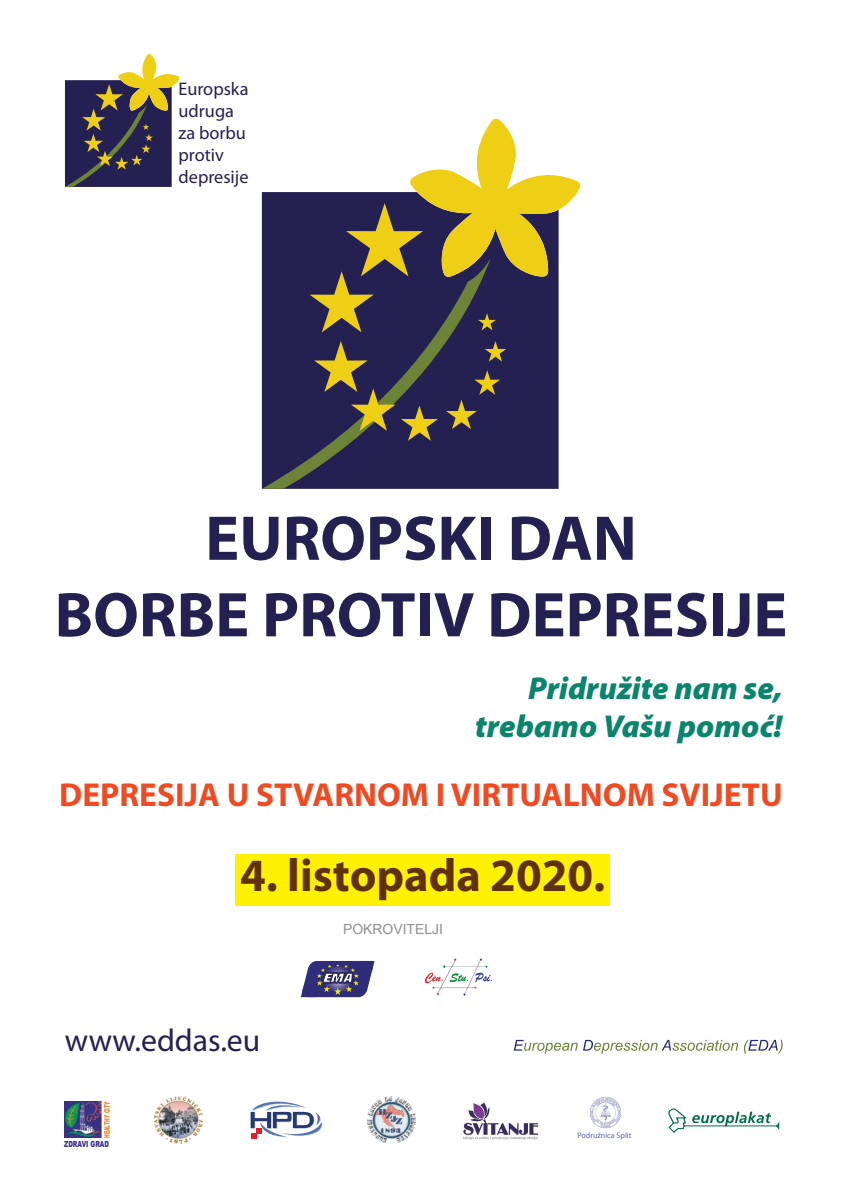
<style>
.page{position:relative;width:842px;height:1191px;background:#fff}
.page>*{position:absolute;margin:0;border:0;box-sizing:border-box;transform-origin:0 0}
.t1{font:700 63.8px/76.5px "Myriad Pro";color:#252052;text-align:center}
.t2{font:700 46.4px "Myriad Pro";color:#5f310f}
.t3{font:700 33.3px "Myriad Pro";color:#f04a22}
.t4{font:italic 900 31.7px/38.1px "Myriad Pro";color:#0a846c;text-align:right}
.t5{font:31.7px "Myriad Pro";color:#252052}
.t6{font:18.3px/21.9px "Myriad Pro";color:#252052}
.t7{font:13.9px "Arial";color:#8f8f8e}
.t8{font:900 8.4px "Arial";color:#3b2f88;scale:.7 1}
.t9{font:8px "Myriad Pro";color:#5e65ae}
.t10{font:900 7.8px "Arial";color:#f07f22;scale:.56 1}
</style>
<div class="page">
<div style="left:235px;top:854px;width:375px;height:52px;background:#fff101"></div>
<img style="left:424px;top:958px;width:68px;height:38px">
<div style="left:262px;top:192px;width:297px;height:297px;background:#252052"></div>
<div style="left:262px;top:258px;width:229px;height:231px;background:#252052"></div>
<svg style="left:485px;top:341px;width:21px;height:20px"></svg>
<svg style="left:446px;top:370px;width:54px;height:59px"></svg>
<svg style="left:314px;top:341px;width:124px;height:100px"></svg>
<svg style="left:310px;top:118px;width:271px;height:214px"></svg>
<svg style="left:65px;top:54px;width:115px;height:133px"></svg>
<svg style="left:514px;top:1039px;width:269px;height:14px"></svg>
<svg style="left:301px;top:961px;width:74px;height:36px"></svg>
<img style="left:64px;top:1101px;width:38px;height:36px">
<img style="left:154px;top:1097px;width:49px;height:46px">
<svg style="left:251px;top:1101px;width:72px;height:37px"></svg>
<img style="left:367px;top:1096px;width:49px;height:46px">
<img style="left:463px;top:1102px;width:76px;height:38px">
<svg style="left:668px;top:1108px;width:111px;height:25px"></svg>
<img style="left:590px;top:1097px;width:31px;height:31px">
<p class="t6" style="left:179px;top:78px;width:72px">Europska udruga za borbu protiv depresije</p>
<h1 class="t1" style="left:55px;top:501px;width:734px">EUROPSKI DAN<br>BORBE PROTIV DEPRESIJE</h1>
<h3 class="t4" style="left:475px;top:670px;width:309px">Pridružite nam se, trebamo Vašu pomoć!</h3>
<h3 class="t3" style="left:59px;top:776px;width:725px">DEPRESIJA U STVARNOM I VIRTUALNOM SVIJETU</h3>
<h2 class="t2" style="left:240px;top:849px;width:367px">4. listopada 2020.</h2>
<p class="t7" style="left:343px;top:920px;width:101px">POKROVITELJI</p>
<h3 class="t5" style="left:65px;top:1023px;width:197px">www.eddas.eu</h3>
<p class="t10" style="left:101px;top:1137px;width:66px;rotate:-90deg">HEALTHY CITY</p>
<p class="t8" style="left:64px;top:1138px;width:66px">ZDRAVI GRAD</p>
<p class="t9" style="left:577px;top:1130px;width:55px">Podružnica Split</p>
</div>
